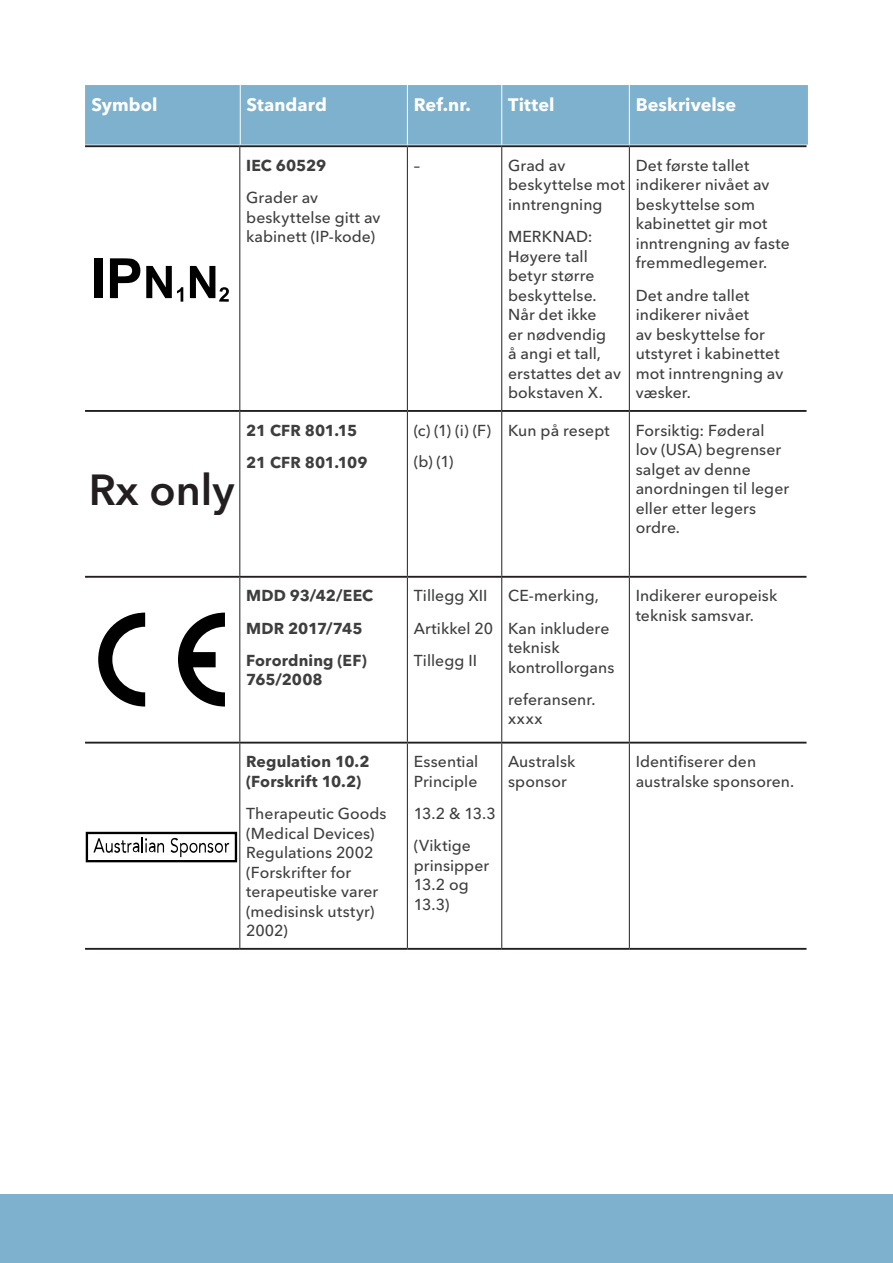
<style>
.page{position:relative;width:893px;height:1263px;background:#fff}
.page>*{position:absolute;margin:0;border:0;box-sizing:border-box;transform-origin:0 0}
.t1{font:600 43.05px "Avenir Next LT Pro";color:#231f20}
.t2{font:700 18px "Avenir Next LT Pro";letter-spacing:.005em;color:#fff}
.Table_copy{font:500 15.75px/19.5px "Avenir Next LT Pro";letter-spacing:.005em;color:#3e3e3f}
.Table_copy-2{font:700 15.75px/19.5px "Avenir Next LT Pro";letter-spacing:.005em;color:#3e3e3f}
._13_2__13_3{font:500 15.75px/19.5px "Avenir Next LT Pro";letter-spacing:.005em;color:#3e3e3f}
.Table_Copy_in{font:500 15.75px "Avenir Next LT Pro";color:#3e3e3f}
</style>
<div class="page">
<div style="left:85px;top:85px;width:723px;height:60px;background:#7db1cd"></div>
<hr style="left:240px;top:85px;width:1px;height:60px;background:#fff">
<hr style="left:407px;top:85px;width:1px;height:60px;background:#fff">
<hr style="left:501px;top:85px;width:1px;height:60px;background:#fff">
<hr style="left:629px;top:85px;width:1px;height:60px;background:#fff">
<div style="left:0;top:1194px;width:893px;height:69px;background:#7db1cd"></div>
<hr style="left:239px;top:147px;width:1px;height:263px;background:#231f20">
<hr style="left:407px;top:147px;width:1px;height:263px;background:#231f20">
<hr style="left:501px;top:147px;width:1px;height:263px;background:#231f20">
<hr style="left:629px;top:147px;width:1px;height:263px;background:#231f20">
<hr style="left:239px;top:412px;width:1px;height:164px;background:#231f20">
<hr style="left:407px;top:412px;width:1px;height:164px;background:#231f20">
<hr style="left:501px;top:412px;width:1px;height:164px;background:#231f20">
<hr style="left:629px;top:412px;width:1px;height:164px;background:#231f20">
<hr style="left:239px;top:578px;width:1px;height:164px;background:#231f20">
<hr style="left:407px;top:578px;width:1px;height:164px;background:#231f20">
<hr style="left:501px;top:578px;width:1px;height:164px;background:#231f20">
<hr style="left:629px;top:578px;width:1px;height:164px;background:#231f20">
<hr style="left:239px;top:743px;width:1px;height:205px;background:#231f20">
<hr style="left:407px;top:743px;width:1px;height:205px;background:#231f20">
<hr style="left:501px;top:743px;width:1px;height:205px;background:#231f20">
<hr style="left:629px;top:743px;width:1px;height:205px;background:#231f20">
<hr style="left:85px;top:145px;width:155px;height:2px;background:#231f20">
<hr style="left:240px;top:145px;width:167px;height:2px;background:#231f20">
<hr style="left:407px;top:145px;width:95px;height:2px;background:#231f20">
<hr style="left:502px;top:145px;width:127px;height:2px;background:#231f20">
<hr style="left:629px;top:145px;width:177px;height:2px;background:#231f20">
<hr style="left:85px;top:410px;width:155px;height:2px;background:#231f20">
<hr style="left:240px;top:410px;width:167px;height:2px;background:#231f20">
<hr style="left:407px;top:410px;width:95px;height:2px;background:#231f20">
<hr style="left:502px;top:410px;width:127px;height:2px;background:#231f20">
<hr style="left:629px;top:410px;width:177px;height:2px;background:#231f20">
<hr style="left:85px;top:576px;width:155px;height:2px;background:#231f20">
<hr style="left:240px;top:576px;width:167px;height:2px;background:#231f20">
<hr style="left:407px;top:576px;width:95px;height:2px;background:#231f20">
<hr style="left:502px;top:576px;width:127px;height:2px;background:#231f20">
<hr style="left:629px;top:576px;width:177px;height:2px;background:#231f20">
<hr style="left:85px;top:742px;width:155px;height:1px;background:#231f20">
<hr style="left:240px;top:742px;width:167px;height:1px;background:#231f20">
<hr style="left:407px;top:742px;width:95px;height:1px;background:#231f20">
<hr style="left:502px;top:742px;width:127px;height:1px;background:#231f20">
<hr style="left:629px;top:742px;width:177px;height:1px;background:#231f20">
<hr style="left:85px;top:948px;width:155px;height:2px;background:#231f20">
<hr style="left:240px;top:948px;width:167px;height:2px;background:#231f20">
<hr style="left:407px;top:948px;width:95px;height:2px;background:#231f20">
<hr style="left:502px;top:948px;width:127px;height:2px;background:#231f20">
<hr style="left:629px;top:948px;width:177px;height:2px;background:#231f20">
<svg style="left:98px;top:613px;width:47px;height:93px"></svg>
<svg style="left:178px;top:613px;width:47px;height:93px"></svg>
<div style="left:86px;top:832px;width:151px;height:30px;border:2px solid #000"></div>
<svg style="left:93px;top:837px;width:71px;height:16px"></svg>
<svg style="left:171px;top:838px;width:58px;height:19px"></svg>
<div style="left:94px;top:258px;width:8px;height:40px;background:#000"></div>
<svg style="left:110px;top:258px;width:30px;height:40px"></svg>
<svg style="left:146px;top:266px;width:37px;height:36px"></svg>
<svg style="left:190px;top:266px;width:39px;height:36px"></svg>
<p class="t2" style="left:91px;top:94px;width:68px">Symbol</p>
<p class="t2" style="left:247px;top:94px;width:82px">Standard</p>
<p class="t2" style="left:414px;top:94px;width:59px">Ref.nr.</p>
<p class="t2" style="left:508px;top:94px;width:48px">Tittel</p>
<p class="t2" style="left:636px;top:94px;width:102px">Beskrivelse</p>
<p class="Table_copy-2" style="left:246px;top:156px;width:81px">IEC 60529</p>
<p class="Table_copy" style="left:246px;top:188px;width:136px">Grader av beskyttelse gitt av kabinett (IP-kode)</p>
<h1 class="t1" style="left:89px;top:463px;width:148px">Rx only</h1>
<p class="Table_copy-2" style="left:246px;top:420px;width:113px">21 CFR 801.15</p>
<p class="Table_copy-2" style="left:246px;top:452px;width:123px">21 CFR 801.109</p>
<p class="Table_copy-2" style="left:246px;top:586px;width:129px">MDD 93/42/EEC</p>
<p class="Table_copy-2" style="left:246px;top:618px;width:118px">MDR 2017/745</p>
<p class="Table_copy-2" style="left:246px;top:651px;width:122px">Forordning (EF)<br>765/2008</p>
<p class="Table_copy-2" style="left:246px;top:752px;width:125px">Regulation 10.2 (Forskrift 10.2)</p>
<p class="Table_copy" style="left:246px;top:804px;width:142px">Therapeutic Goods (Medical Devices)<br>Regulations 2002 (Forskrifter for terapeutiske varer (medisinsk utstyr)<br>2002)</p>
<p class="Table_copy" style="left:414px;top:156px;width:8px">–</p>
<p class="Table_copy" style="left:508px;top:156px;width:118px">Grad av beskyttelse mot inntrengning</p>
<p class="Table_copy" style="left:508px;top:227px;width:114px">MERKNAD:<br>Høyere tall betyr større beskyttelse.<br>Når det ikke<br>er nødvendig<br>å angi et tall, erstattes det av bokstaven X.</p>
<p class="Table_copy" style="left:636px;top:156px;width:156px">Det første tallet indikerer nivået av beskyttelse som kabinettet gir mot inntrengning av faste fremmedlegemer.</p>
<p class="Table_copy" style="left:636px;top:285px;width:149px">Det andre tallet indikerer nivået<br>av beskyttelse for utstyret i kabinettet mot inntrengning av væsker.</p>
<p class="Table_Copy_in" style="left:414px;top:421px;width:79px">(c) (1) (i) (F)</p>
<p class="Table_Copy_in" style="left:414px;top:452px;width:41px">(b) (1)</p>
<p class="Table_copy" style="left:508px;top:420px;width:103px">Kun på resept</p>
<p class="Table_copy" style="left:636px;top:420px;width:155px">Forsiktig: Føderal lov (USA) begrenser salget av denne anordningen til leger eller etter legers ordre.</p>
<p class="Table_copy" style="left:414px;top:586px;width:75px">Tillegg XII</p>
<p class="Table_copy" style="left:414px;top:618px;width:81px">Artikkel 20</p>
<p class="Table_copy" style="left:414px;top:651px;width:65px">Tillegg II</p>
<p class="Table_copy" style="left:414px;top:752px;width:66px">Essential<br>Principle</p>
<p class="_13_2__13_3" style="left:414px;top:804px;width:83px">13.2 &amp; 13.3</p>
<p class="_13_2__13_3" style="left:414px;top:836px;width:77px">(Viktige prinsipper<br>13.2 og<br>13.3)</p>
<p class="Table_copy" style="left:508px;top:586px;width:92px">CE-merking,</p>
<p class="Table_copy" style="left:508px;top:618px;width:108px">Kan inkludere teknisk kontrollorgans</p>
<p class="Table_copy" style="left:508px;top:690px;width:89px">referansenr. xxxx</p>
<p class="Table_copy" style="left:636px;top:586px;width:143px">Indikerer europeisk teknisk samsvar.</p>
<p class="Table_copy" style="left:508px;top:752px;width:69px">Australsk sponsor</p>
<p class="Table_copy" style="left:636px;top:752px;width:160px">Identifiserer den australske sponsoren.</p>
</div>
